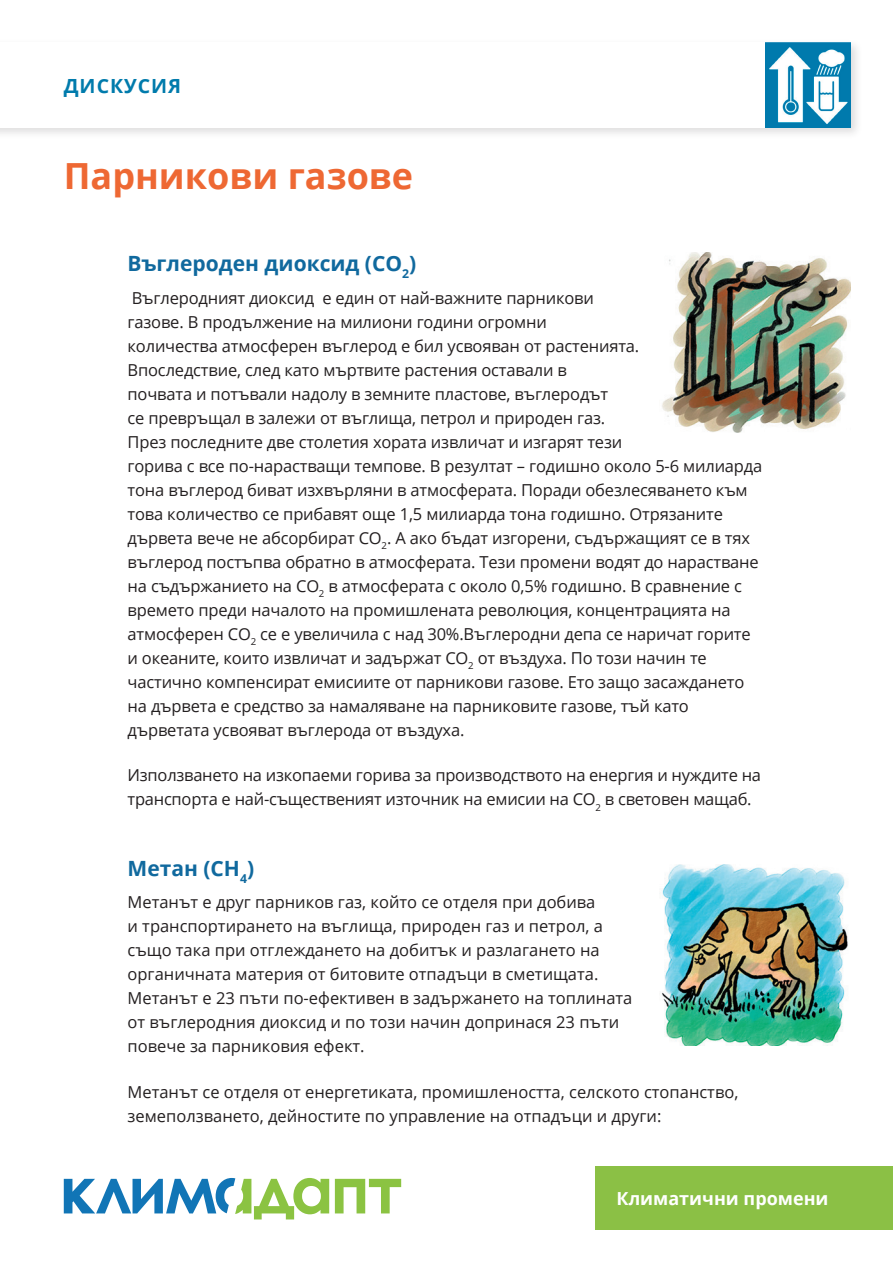
<style>
.page{position:relative;width:893px;height:1263px;background:#fff}
.page>*{position:absolute;margin:0;border:0;box-sizing:border-box;transform-origin:0 0}
.t1{font:700 36px "Open Sans";color:#ee6833}
.t2{font:700 21px "Open Sans";color:#10699e}
.t3{font:700 19.5px "Open Sans";letter-spacing:.05em;color:#007bac}
.t4{font:700 18px "Open Sans";color:#fff}
.t5{font:16.5px/24px "Open Sans";letter-spacing:-.01em;color:#231f20}
</style>
<div class="page">
<div style="left:0;top:39px;width:863px;height:101px;background:#231f20;opacity:.15"></div>
<div style="left:0;top:43px;width:850px;height:85px;background:#fff"></div>
<div style="left:595px;top:1166px;width:298px;height:63px;background:#8bc045"></div>
<img style="left:765px;top:43px;width:85px;height:85px">
<svg style="left:335px;top:1179px;width:66px;height:34px"></svg>
<svg style="left:64px;top:1178px;width:265px;height:41px"></svg>
<img style="left:662px;top:252px;width:188px;height:181px">
<img style="left:661px;top:865px;width:187px;height:181px">
<p class="t3" style="left:64px;top:72px;width:119px">ДИСКУСИЯ</p>
<h1 class="t1" style="left:64px;top:151px;width:351px">Парникови газове</h1>
<p class="t2" style="left:128px;top:249px;width:290px">Въглероден диоксид (СО<sub>2</sub>)</p>
<p class="t5" style="left:128px;top:285px;width:636px">Въглеродният диоксид е един от най-важните парникови<br>газове. В продължение на милиони години огромни<br>количества атмосферен въглерод е бил усвояван от растенията.<br>Впоследствие, след като мъртвите растения оставали в<br>почвата и потъвали надолу в земните пластове, въглеродът<br>се превръщал в залежи от въглища, петрол и природен газ.<br>През последните две столетия хората извличат и изгарят тези<br>горива с все по-нарастващи темпове. В резултат – годишно около 5-6 милиарда тона въглерод биват изхвърляни в атмосферата. Поради обезлесяването към това количество се прибавят още 1,5 милиарда тона годишно. Отрязаните дървета вече не абсорбират СО<sub>2</sub>. А ако бъдат изгорени, съдържащият се в тях въглерод постъпва обратно в атмосферата. Тези промени водят до нарастване на съдържанието на СО<sub>2</sub> в атмосферата с около 0,5% годишно. В сравнение с времето преди началото на промишлената революция, концентрацията на атмосферен СО<sub>2</sub> се е увеличила с над 30%.Въглеродни депа се наричат горите и океаните, които извличат и задържат СО<sub>2</sub> от въздуха. По този начин те частично компенсират емисиите от парникови газове. Ето защо засаждането на дървета е средство за намаляване на парниковите газове, тъй като дърветата усвояват въглерода от въздуха.</p>
<p class="t5" style="left:128px;top:763px;width:635px">Използването на изкопаеми горива за производството на енергия и нуждите на транспорта е най-същественият източник на емисии на СО<sub>2</sub> в световен мащаб.</p>
<p class="t2" style="left:128px;top:853px;width:128px">Метан (CH<sub>4</sub>)</p>
<p class="t5" style="left:128px;top:890px;width:506px">Метанът е друг парников газ, който се отделя при добива<br>и транспортирането на въглища, природен газ и петрол, а също така при отглеждането на добитък и разлагането на органичната материя от битовите отпадъци в сметищата.<br>Метанът е 23 пъти по-ефективен в задържането на топлината от въглеродния диоксид и по този начин допринася 23 пъти повече за парниковия ефект.</p>
<p class="t5" style="left:128px;top:1079px;width:612px">Метанът се отделя от енергетиката, промишлеността, селското стопанство, земеползването, дейностите по управление на отпадъци и други:</p>
<p class="t4" style="left:617px;top:1185px;width:213px">Климатични промени</p>
</div>
